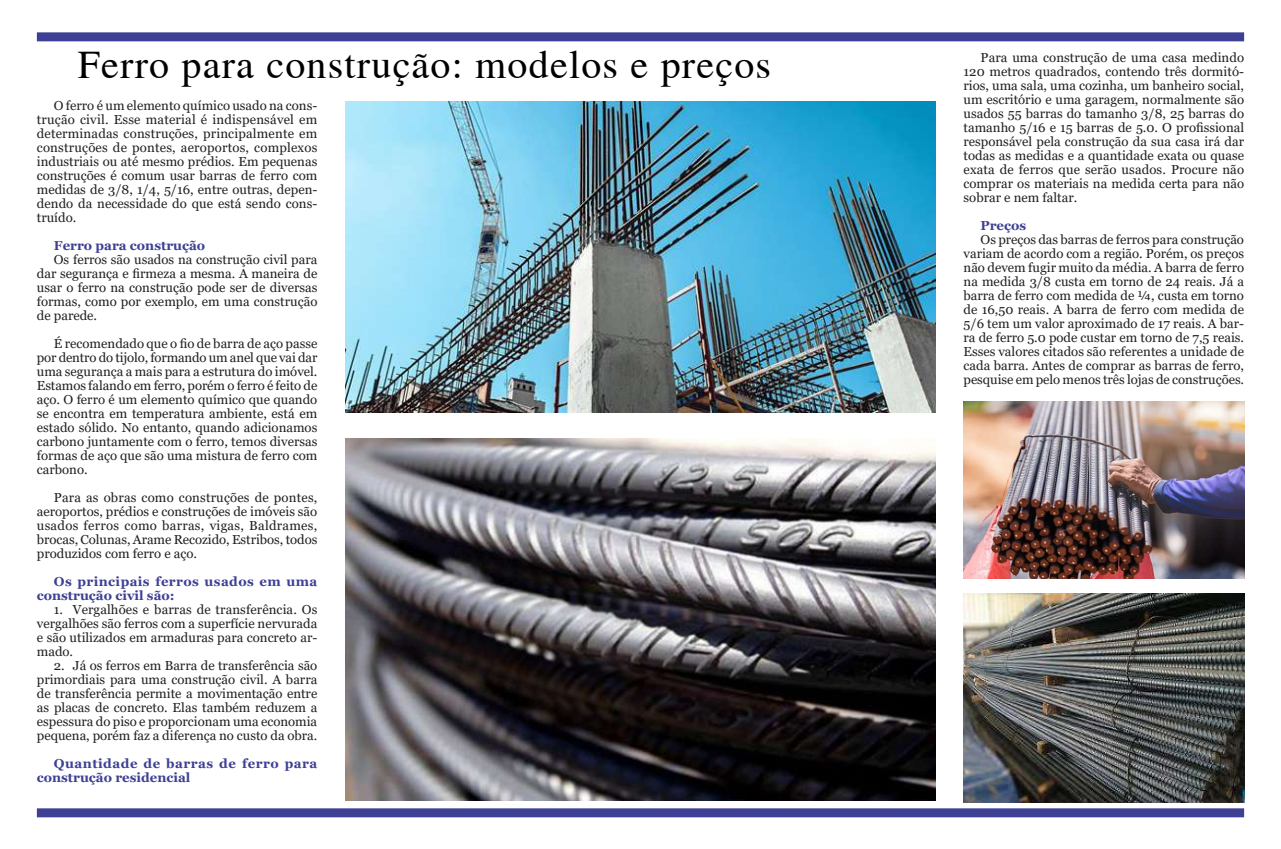
<style>
.page{position:relative;width:1281px;height:849px;background:#fff}
.page>*{position:absolute;margin:0;border:0;box-sizing:border-box;transform-origin:0 0}
.t1{font:40px "Times";letter-spacing:.03em;color:#000}
.t2{font:13px/14px "Georgia";color:#231f20;text-align:justify}
.t3{font:700 13px/14px "Georgia";letter-spacing:.04em;color:#3e4095}
.t4{font:700 13px/14px "Georgia";letter-spacing:.03em;color:#3e4095}
.t5{font:700 13px "Georgia";color:#3e4095}
</style>
<div class="page">
<div style="left:37px;top:32px;width:1207px;height:9px;background:#3e4095"></div>
<div style="left:37px;top:808px;width:1207px;height:9px;background:#3e4095"></div>
<img style="left:346px;top:438px;width:589px;height:363px">
<img style="left:963px;top:593px;width:281px;height:210px">
<img style="left:346px;top:101px;width:589px;height:311px">
<img style="left:963px;top:402px;width:281px;height:176px">
<h1 class="t1" style="left:78px;top:35px;width:695px">Ferro para construção: modelos e preços</h1>
<p class="t2" style="left:37px;top:98px;width:282px;text-indent:17px">O ferro é um elemento químico usado na cons&shy;trução civil. Esse material é indispensável em determinadas construções, principalmente em construções de pontes, aeroportos, complexos industriais ou até mesmo prédios. Em pequenas construções é comum usar barras de ferro com medidas de 3/8, 1/4, 5/16, entre outras, depen&shy;dendo da necessidade do que está sendo cons&shy;truído.</p>
<p class="t5" style="left:54px;top:237px;width:153px">Ferro para construção</p>
<p class="t2" style="left:37px;top:252px;width:282px;text-indent:17px">Os ferros são usados na construção civil para dar segurança e firmeza a mesma. A maneira de usar o ferro na construção pode ser de diversas formas, como por exemplo, em uma construção de parede.</p>
<p class="t2" style="left:37px;top:336px;width:282px;text-indent:17px">É recomendado que o fio de barra de aço passe por dentro do tijolo, formando um anel que vai dar uma segurança a mais para a estrutura do imóvel.<br>Estamos falando em ferro, porém o ferro é feito de aço. O ferro é um elemento químico que quando se encontra em temperatura ambiente, está em estado sólido. No entanto, quando adicionamos carbono juntamente com o ferro, temos diversas formas de aço que são uma mistura de ferro com carbono.</p>
<p class="t2" style="left:37px;top:490px;width:282px;text-indent:17px">Para as obras como construções de pontes, aeroportos, prédios e construções de imóveis são usados ferros como barras, vigas, Baldrames, brocas, Colunas, Arame Recozido, Estribos, todos produzidos com ferro e aço.</p>
<p class="t4" style="left:37px;top:574px;width:282px;text-indent:17px">Os principais ferros usados em uma construção civil são:</p>
<p class="t2" style="left:37px;top:602px;width:282px;text-indent:17px">1. Vergalhões e barras de transferência. Os vergalhões são ferros com a superfície nervurada e são utilizados em armaduras para concreto ar&shy;mado.</p>
<p class="t2" style="left:37px;top:658px;width:282px;text-indent:17px">2. Já os ferros em Barra de transferência são primordiais para uma construção civil. A barra de transferência permite a movimentação entre as placas de concreto. Elas também reduzem a espessura do piso e proporcionam uma economia pequena, porém faz a diferença no custo da obra.</p>
<p class="t3" style="left:37px;top:756px;width:282px;text-indent:17px">Quantidade de barras de ferro para construção residencial</p>
<p class="t2" style="left:963px;top:51px;width:282px;text-indent:17px">Para uma construção de uma casa medindo 120 metros quadrados, contendo três dormitó&shy;rios, uma sala, uma cozinha, um banheiro social, um escritório e uma garagem, normalmente são usados 55 barras do tamanho 3/8, 25 barras do tamanho 5/16 e 15 barras de 5.0. O profissional responsável pela construção da sua casa irá dar todas as medidas e a quantidade exata ou quase exata de ferros que serão usados. Procure não comprar os materiais na medida certa para não sobrar e nem faltar.</p>
<p class="t5" style="left:980px;top:217px;width:47px">Preços</p>
<p class="t2" style="left:963px;top:233px;width:282px;text-indent:17px">Os preços das barras de ferros para construção variam de acordo com a região. Porém, os preços não devem fugir muito da média. A barra de ferro na medida 3/8 custa em torno de 24 reais. Já a barra de ferro com medida de ¼, custa em torno de 16,50 reais. A barra de ferro com medida de 5/6 tem um valor aproximado de 17 reais. A bar&shy;ra de ferro 5.0 pode custar em torno de 7,5 reais.<br>Esses valores citados são referentes a unidade de cada barra. Antes de comprar as barras de ferro, pesquise em pelo menos três lojas de construções.</p>
</div>
